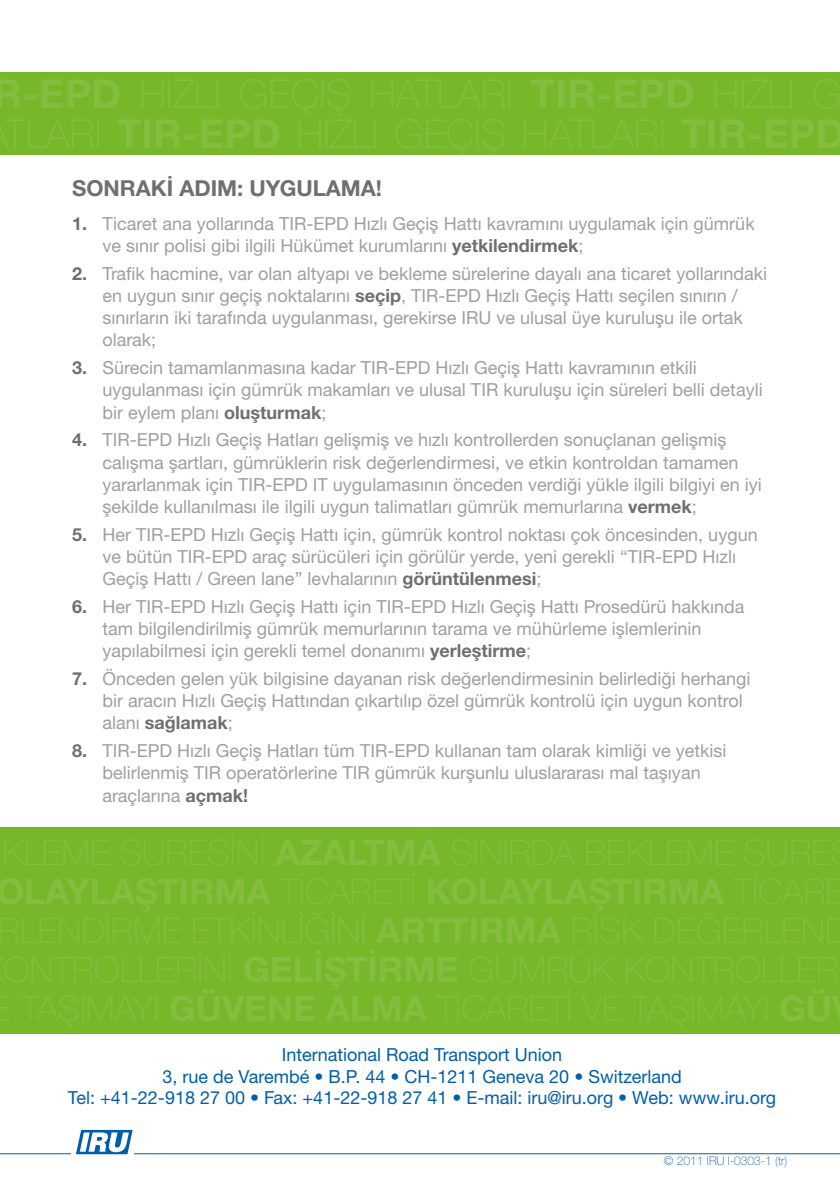
<style>
.page{position:relative;width:840px;height:1191px;background:#fff}
.page>*{position:absolute;margin:0;border:0;box-sizing:border-box;transform-origin:0 0}
.t1{font:700 22px "Helvetica Neue LTW1 G";color:#706f6f}
.t2{font:18px/22.2px "Helvetica Neue LTW1 G";color:#9f9f9f}
.t3{font:18px/21.6px "Helvetica Neue LTW1 G";color:#005faa;text-align:center}
.t4{font:100 12px "Helvetica Neue LTW1 G";color:#005faa}
.s1{font-weight:700;color:#706f6f}
</style>
<div class="page">
<div style="left:0;top:72px;width:839px;height:83px;background:#76b82a"></div>
<div style="left:0;top:827px;width:839px;height:206px;background:#76b82a"></div>
<hr style="left:0;top:1153px;width:71px;height:1px;background:#005faa">
<hr style="left:134px;top:1153px;width:705px;height:1px;background:#005faa">
<svg style="left:76px;top:1129px;width:57px;height:25px"></svg>
<p class="t1" style="left:72px;top:175px;width:311px">SONRAKİ ADIM: UYGULAMA!</p>
<p class="t2" style="left:102px;top:212px;width:653px;text-indent:-30px"><span class="s1">1.</span> Ticaret ana yollarında TIR-EPD Hızlı Geçiş Hattı kavramını uygulamak için gümrük ve sınır polisi gibi ilgili Hükümet kurumlarını <span class="s1">yetkilendirmek</span>;</p>
<p class="t2" style="left:102px;top:262px;width:665px;text-indent:-30px"><span class="s1">2.</span> Trafik hacmine, var olan altyapı ve bekleme sürelerine dayalı ana ticaret yollarındaki en uygun sınır geçiş noktalarını <span class="s1">seçip</span>, TIR-EPD Hızlı Geçiş Hattı seçilen sınırın / sınırların iki tarafında uygulanması, gerekirse IRU ve ulusal üye kuruluşu ile ortak olarak;</p>
<p class="t2" style="left:102px;top:356px;width:661px;text-indent:-30px"><span class="s1">3.</span> Sürecin tamamlanmasına kadar TIR-EPD Hızlı Geçiş Hattı kavramının etkili uygulanması için gümrük makamları ve ulusal TIR kuruluşu için süreleri belli detayli bir eylem planı <span class="s1">oluşturmak</span>;</p>
<p class="t2" style="left:102px;top:429px;width:660px;text-indent:-30px"><span class="s1">4.</span> TIR-EPD Hızlı Geçiş Hatları gelişmiş ve hızlı kontrollerden sonuçlanan gelişmiş calışma şartları, gümrüklerin risk değerlendirmesi, ve etkin kontroldan tamamen yararlanmak için TIR-EPD IT uygulamasının önceden verdiği yükle ilgili bilgiyi en iyi şekilde kullanılması ile ilgili uygun talimatları gümrük memurlarına <span class="s1">vermek</span>;</p>
<p class="t2" style="left:102px;top:523px;width:656px;text-indent:-30px"><span class="s1">5.</span> Her TIR-EPD Hızlı Geçiş Hattı için, gümrük kontrol noktası çok öncesinden, uygun ve bütün TIR-EPD araç sürücüleri için görülür yerde, yeni gerekli “TIR-EPD Hızlı<br>Geçiş Hattı / Green lane” levhalarının <span class="s1">görüntülenmesi</span>;</p>
<p class="t2" style="left:102px;top:595px;width:643px;text-indent:-30px"><span class="s1">6.</span> Her TIR-EPD Hızlı Geçiş Hattı için TIR-EPD Hızlı Geçiş Hattı Prosedürü hakkında tam bilgilendirilmiş gümrük memurlarının tarama ve mühürleme işlemlerinin yapılabilmesi için gerekli temel donanımı <span class="s1">yerleştirme</span>;</p>
<p class="t2" style="left:102px;top:667px;width:649px;text-indent:-30px"><span class="s1">7.</span> Önceden gelen yük bilgisine dayanan risk değerlendirmesinin belirlediği herhangi bir aracın Hızlı Geçiş Hattından çıkartılıp özel gümrük kontrolü için uygun kontrol alanı <span class="s1">sağlamak</span>;</p>
<p class="t2" style="left:102px;top:739px;width:625px;text-indent:-30px"><span class="s1">8.</span> TIR-EPD Hızlı Geçiş Hatları tüm TIR-EPD kullanan tam olarak kimliği ve yetkisi belirlenmiş TIR operatörlerine TIR gümrük kurşunlu uluslararası mal taşıyan araçlarına <span class="s1">açmak!</span></p>
<p class="t3" style="left:68px;top:1043px;width:709px">International Road Transport Union<br>3, rue de Varembé • B.P. 44 • CH-1211 Geneva 20 • Switzerland<br>Tel: +41-22-918 27 00 • Fax: +41-22-918 27 41 • E-mail: iru@iru.org • Web: www.iru.org</p>
<p class="t4" style="left:663px;top:1154px;width:125px">© 2011 IRU I-0303-1 (tr)</p>
</div>
